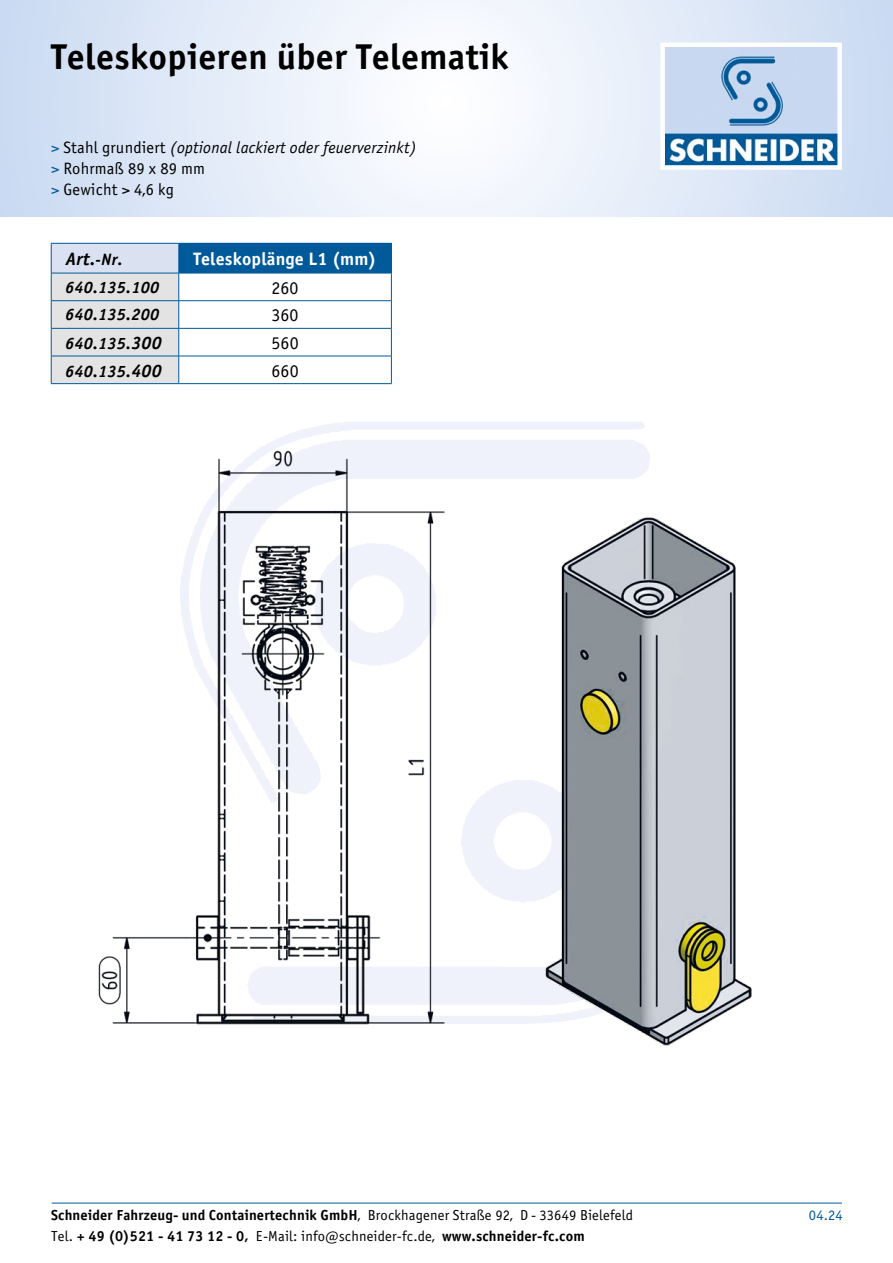
<style>
.page{position:relative;width:893px;height:1263px;background:#fff}
.page>*{position:absolute;margin:0;border:0;box-sizing:border-box;transform-origin:0 0}
.t1{font:36px "Officina Sans Bold ITC";letter-spacing:.01em;color:#000}
.t2{font:18px "Officina Sans Bold ITC";letter-spacing:.01em;color:#fff}
.t3{font:18px "Officina Sans Book ITC";letter-spacing:.01em;color:#000}
.t4{font:italic 18px "Officina Sans Bold ITC";color:#000}
.t5{font:16.5px/21px "Officina Sans Book ITC";letter-spacing:.01em;color:#000}
.t6{font:italic 16.5px "Officina Sans Bold ITC";letter-spacing:.01em;color:#000}
.t7{font:14.55px "Officina Sans Bold ITC";letter-spacing:.01em;color:#000}
.t8{font:14.55px "Officina Sans Book ITC";color:#005a9a}
.s1{color:#005a9a}
.s2{font-style:italic}
.s3{font-size:16.5px}
.s4{font-size:18px}
.s5{font-family:"Officina Sans Book ITC"}
</style>
<div class="page">
<svg style="left:0;top:0;width:893px;height:217px"></svg>
<img style="left:665px;top:48px;width:172px;height:117px">
<div style="left:660px;top:43px;width:182px;height:127px;border:4px solid #fff"></div>
<hr style="left:52px;top:1203px;width:790px;height:1px;background:#005a9a">
<img style="left:98px;top:439px;width:709px;height:623px">
<div style="left:51px;top:243px;width:128px;height:30px;background:#dae1f1"></div>
<div style="left:179px;top:243px;width:212px;height:30px;background:#005a9a"></div>
<hr style="left:51px;top:243px;width:128px;height:1px;background:#005a9a">
<hr style="left:51px;top:243px;width:1px;height:30px;background:#005a9a">
<hr style="left:391px;top:243px;width:1px;height:30px;background:#005a9a">
<hr style="left:179px;top:273px;width:213px;height:1px;background:#005a9a">
<hr style="left:179px;top:300px;width:213px;height:1px;background:#005a9a">
<hr style="left:179px;top:328px;width:213px;height:1px;background:#005a9a">
<hr style="left:179px;top:356px;width:213px;height:1px;background:#005a9a">
<svg style="left:51px;top:273px;width:129px;height:111px;background:#d6dbde"></svg>
<svg style="left:391px;top:273px;width:1px;height:110px"></svg>
<hr style="left:179px;top:383px;width:213px;height:1px;background:#005a9a">
<h1 class="t1" style="left:51px;top:34px;width:459px">Teleskopieren über Telematik</h1>
<p class="t5" style="left:51px;top:137px;width:367px"><span class="s1">&gt;</span> Stahl grundiert <span class="s2">(optional lackiert oder feuerverzinkt) </span><span class="s1">&gt;</span> Rohrmaß 89 x 89 mm<br><span class="s1">&gt;</span> Gewicht &gt; 4,6 kg</p>
<p class="t4" style="left:66px;top:248px;width:58px">Art.<span class="s3">-Nr.</span></p>
<p class="t2" style="left:194px;top:248px;width:185px">Teleskoplänge L1 (mm)</p>
<p class="t6" style="left:65px;top:277px;width:95px">640.135.100</p>
<p class="t3" style="left:272px;top:277px;width:28px">260</p>
<p class="t6" style="left:65px;top:305px;width:95px">640.135.200</p>
<p class="t3" style="left:272px;top:305px;width:28px">360</p>
<p class="t6" style="left:65px;top:333px;width:98px">640.135.<span class="s4">300</span></p>
<p class="t3" style="left:271px;top:332px;width:29px">560</p>
<p class="t6" style="left:65px;top:361px;width:98px">640.135.<span class="s4">400</span></p>
<p class="t3" style="left:271px;top:360px;width:29px">660</p>
<p class="t7" style="left:51px;top:1206px;width:583px">Schneider Fahrzeug- und Containertechnik GmbH<span class="s5">, Brockhagener Straße 92, D - 33649 Bielefeld</span></p>
<p class="t8" style="left:809px;top:1206px;width:35px">04.24</p>
<p class="t7" style="left:51px;top:1227px;width:535px"><span class="s5">Tel.</span> + 49 (0)521 - 41 73 12 - 0, <span class="s5">E-Mail: info@schneider-fc.de,</span> www.schneider-fc.com</p>
</div>
